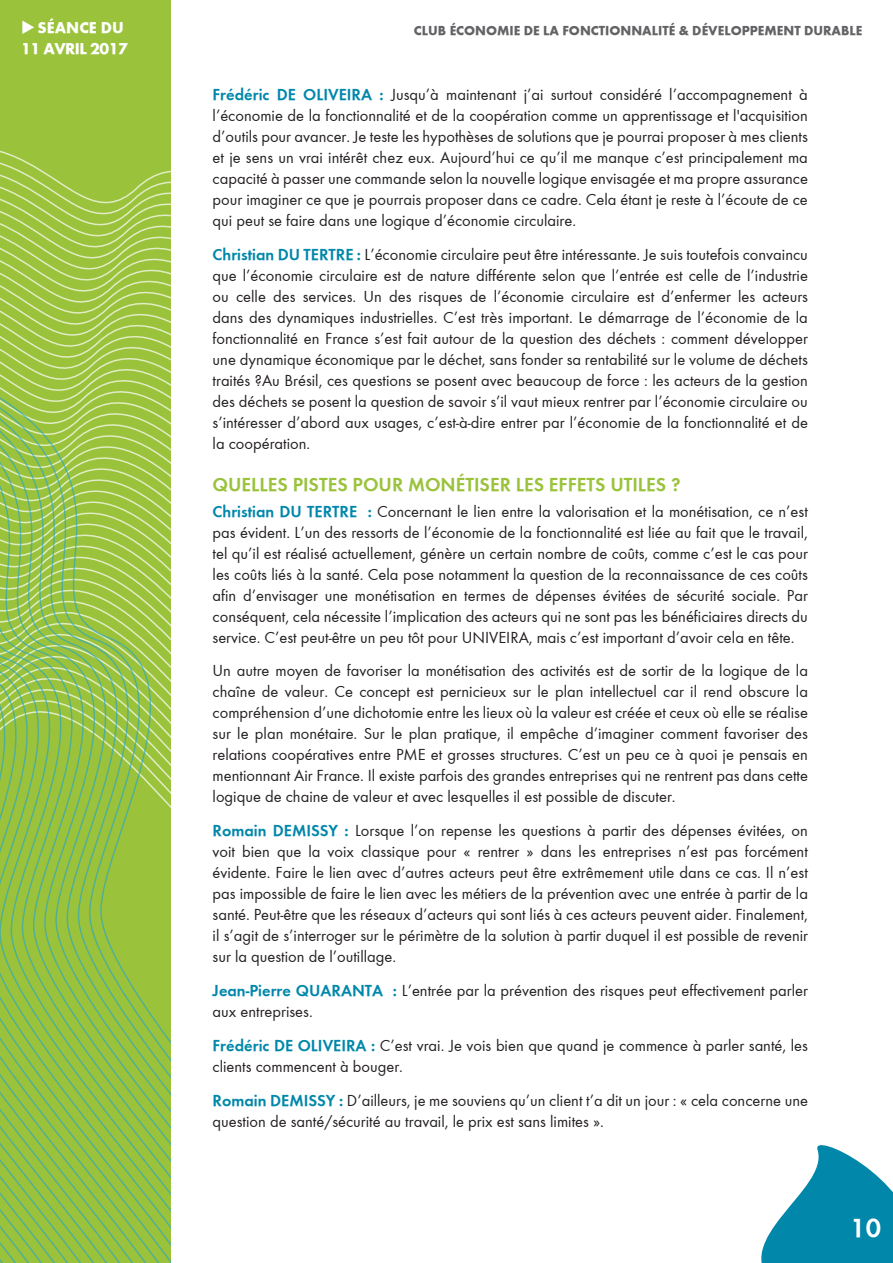
<style>
.page{position:relative;width:893px;height:1263px;background:#fff}
.page>*{position:absolute;margin:0;border:0;box-sizing:border-box;transform-origin:0 0}
.t1{font:700 27px "Function";color:#fff}
.t2{font:700 19.5px "Function";color:#9ac23b}
.t3{font:16.5px/21px "Function";color:#231f20;text-align:justify}
.t4{font:16.2px "Function LH Heavy";letter-spacing:-.03em;color:#fff}
.t5{font:16.2px "Function LH Heavy";color:#fff}
.t6{font:13.5px "Function LH Heavy";color:#636366}
.s1{font-weight:700;color:#0087aa}
</style>
<div class="page">
<svg style="left:0;top:0;width:170px;height:1263px;background:#99c34a"></svg>
<svg style="left:761px;top:1145px;width:132px;height:118px"></svg>
<p class="t5" style="left:21px;top:18px;width:104px">◆SÉANCE DU</p>
<p class="t6" style="left:414px;top:22px;width:450px">CLUB ÉCONOMIE DE LA FONCTIONNALITÉ &amp; DÉVELOPPEMENT DURABLE</p>
<p class="t4" style="left:21px;top:39px;width:108px">11 AVRIL 2017</p>
<p class="t3" style="left:213px;top:84px;width:597px"><span class="s1">Frédéric DE OLIVEIRA :</span> Jusqu’à maintenant j’ai surtout considéré l’accompagnement à l’économie de la fonctionnalité et de la coopération comme un apprentissage et l'acquisition d’outils pour avancer. Je teste les hypothèses de solutions que je pourrai proposer à mes clients et je sens un vrai intérêt chez eux. Aujourd’hui ce qu’il me manque c’est principalement ma capacité à passer une commande selon la nouvelle logique envisagée et ma propre assurance pour imaginer ce que je pourrais proposer dans ce cadre. Cela étant je reste à l’écoute de ce qui peut se faire dans une logique d’économie circulaire.</p>
<p class="t3" style="left:213px;top:244px;width:597px"><span class="s1">Christian DU TERTRE :</span> L’économie circulaire peut être intéressante. Je suis toutefois convaincu que l’économie circulaire est de nature différente selon que l’entrée est celle de l’industrie ou celle des services. Un des risques de l’économie circulaire est d’enfermer les acteurs dans des dynamiques industrielles. C’est très important. Le démarrage de l’économie de la fonctionnalité en France s’est fait autour de la question des déchets : comment développer une dynamique économique par le déchet, sans fonder sa rentabilité sur le volume de déchets traités ?Au Brésil, ces questions se posent avec beaucoup de force : les acteurs de la gestion des déchets se posent la question de savoir s’il vaut mieux rentrer par l’économie circulaire ou s’intéresser d’abord aux usages, c’est-à-dire entrer par l’économie de la fonctionnalité et de la coopération.</p>
<p class="t2" style="left:213px;top:473px;width:470px">QUELLES PISTES POUR MONÉTISER LES EFFETS UTILES ?</p>
<p class="t3" style="left:213px;top:501px;width:597px"><span class="s1">Christian DU TERTRE :</span> Concernant le lien entre la valorisation et la monétisation, ce n’est pas évident. L’un des ressorts de l’économie de la fonctionnalité est liée au fait que le travail, tel qu’il est réalisé actuellement, génère un certain nombre de coûts, comme c’est le cas pour les coûts liés à la santé. Cela pose notamment la question de la reconnaissance de ces coûts afin d’envisager une monétisation en termes de dépenses évitées de sécurité sociale. Par conséquent, cela nécessite l’implication des acteurs qui ne sont pas les bénéficiaires directs du service. C’est peut-être un peu tôt pour UNIVEIRA, mais c’est important d’avoir cela en tête.</p>
<p class="t3" style="left:213px;top:660px;width:597px">Un autre moyen de favoriser la monétisation des activités est de sortir de la logique de la chaîne de valeur. Ce concept est pernicieux sur le plan intellectuel car il rend obscure la compréhension d’une dichotomie entre les lieux où la valeur est créée et ceux où elle se réalise sur le plan monétaire. Sur le plan pratique, il empêche d’imaginer comment favoriser des relations coopératives entre PME et grosses structures. C’est un peu ce à quoi je pensais en mentionnant Air France. Il existe parfois des grandes entreprises qui ne rentrent pas dans cette logique de chaine de valeur et avec lesquelles il est possible de discuter.</p>
<p class="t3" style="left:213px;top:820px;width:597px"><span class="s1">Romain DEMISSY :</span> Lorsque l’on repense les questions à partir des dépenses évitées, on voit bien que la voix classique pour « rentrer » dans les entreprises n’est pas forcément évidente. Faire le lien avec d’autres acteurs peut être extrêmement utile dans ce cas. Il n’est pas impossible de faire le lien avec les métiers de la prévention avec une entrée à partir de la santé. Peut-être que les réseaux d’acteurs qui sont liés à ces acteurs peuvent aider. Finalement, il s’agit de s’interroger sur le périmètre de la solution à partir duquel il est possible de revenir sur la question de l’outillage.</p>
<p class="t3" style="left:213px;top:980px;width:597px"><span class="s1">Jean-Pierre QUARANTA :</span> L’entrée par la prévention des risques peut effectivement parler aux entreprises.</p>
<p class="t3" style="left:213px;top:1035px;width:597px"><span class="s1">Frédéric DE OLIVEIRA :</span> C’est vrai. Je vois bien que quand je commence à parler santé, les clients commencent à bouger.</p>
<p class="t3" style="left:213px;top:1089px;width:597px"><span class="s1">Romain DEMISSY :</span> D’ailleurs, je me souviens qu’un client t’a dit un jour : « cela concerne une question de santé/sécurité au travail, le prix est sans limites ».</p>
<p class="t1" style="left:850px;top:1212px;width:32px">10</p>
</div>
